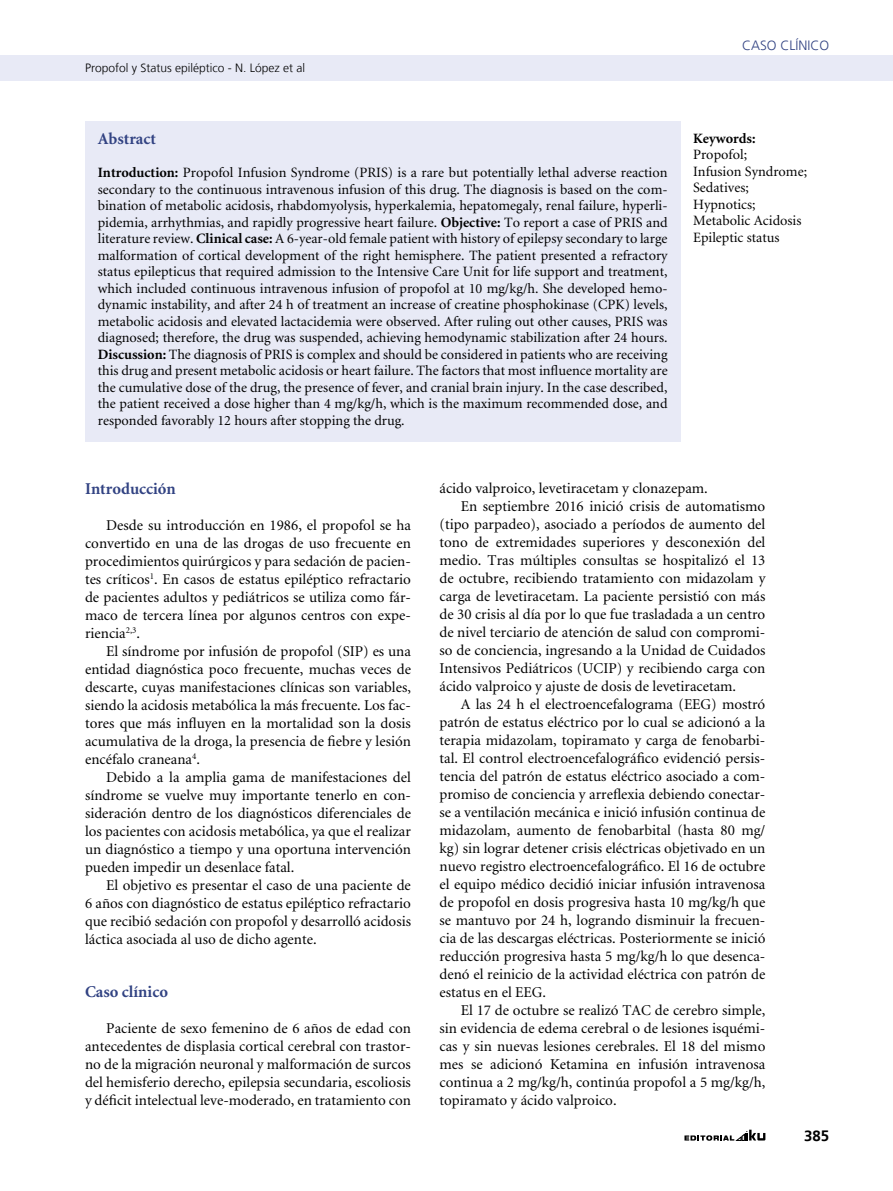
<style>
.page{position:relative;width:893px;height:1191px;background:#fff}
.page>*{position:absolute;margin:0;border:0;box-sizing:border-box;transform-origin:0 0}
.t1{font:700 16.5px "Minion";color:#314282}
.t2{font:15px/18px "Minion";color:#000;text-align:justify}
.t3{font:700 15px "Frutiger LT";color:#000}
.t4{font:14.25px/16.5px "Minion";color:#000}
.t5{font:700 14.25px "Minion";color:#000}
.t6{font:300 13.5px "Frutiger LT";color:#314282}
.t7{font:300 12px "Frutiger LT";color:#000}
.s1{font-weight:700}
</style>
<div class="page">
<svg style="left:684px;top:1129px;width:81px;height:11px"></svg>
<div style="left:0;top:55px;width:893px;height:26px;background:#e8eaf6"></div>
<hr style="left:0;top:192px;width:1px;height:42px;background:#e8eaf6">
<hr style="left:0;top:0;width:1px;height:186px;background:#e8eaf6">
<div style="left:85px;top:121px;width:595px;height:320px;background:#e8eaf6"></div>
<p class="t7" style="left:85px;top:61px;width:222px">Propofol y Status epiléptico - N. López et al</p>
<p class="t1" style="left:98px;top:130px;width:60px">Abstract</p>
<p class="t4" style="left:98px;top:165px;width:571px;text-align:justify"><span class="s1">Introduction:</span> Propofol Infusion Syndrome (PRIS) is a rare but potentially lethal adverse reaction secondary to the continuous intravenous infusion of this drug. The diagnosis is based on the com&shy;bination of metabolic acidosis, rhabdomyolysis, hyperkalemia, hepatomegaly, renal failure, hyperli&shy;pidemia, arrhythmias, and rapidly progressive heart failure. <span class="s1">Objective:</span> To report a case of PRIS and literature review. <span class="s1">Clinical case:</span> A 6-year-old female patient with history of epilepsy secondary to large malformation of cortical development of the right hemisphere. The patient presented a refractory status epilepticus that required admission to the Intensive Care Unit for life support and treatment, which included continuous intravenous infusion of propofol at 10 mg/kg/h. She developed hemo&shy;dynamic instability, and after 24 h of treatment an increase of creatine phosphokinase (CPK) levels, metabolic acidosis and elevated lactacidemia were observed. After ruling out other causes, PRIS was diagnosed; therefore, the drug was suspended, achieving hemodynamic stabilization after 24 hours.<br><span class="s1">Discussion:</span> The diagnosis of PRIS is complex and should be considered in patients who are receiving this drug and present metabolic acidosis or heart failure. The factors that most influence mortality are the cumulative dose of the drug, the presence of fever, and cranial brain injury. In the case described, the patient received a dose higher than 4 mg/kg/h, which is the maximum recommended dose, and responded favorably 12 hours after stopping the drug.</p>
<p class="t6" style="left:742px;top:38px;width:65px">Caso Clínico</p>
<p class="t5" style="left:693px;top:131px;width:64px">Keywords:</p>
<p class="t4" style="left:693px;top:147px;width:115px">Propofol;<br>Infusion Syndrome;<br>Sedatives;<br>Hypnotics;<br>Metabolic Acidosis<br>Epileptic status</p>
<p class="t1" style="left:85px;top:480px;width:92px">Introducción</p>
<p class="t2" style="left:85px;top:516px;width:327px;text-indent:21px">Desde su introducción en 1986, el propofol se ha convertido en una de las drogas de uso frecuente en procedimientos quirúrgicos y para sedación de pacien&shy;tes críticos<sup>1</sup>. En casos de estatus epiléptico refractario de pacientes adultos y pediátricos se utiliza como fár&shy;maco de tercera línea por algunos centros con expe&shy;riencia<sup>2,3</sup>.</p>
<p class="t2" style="left:85px;top:642px;width:327px;text-indent:21px">El síndrome por infusión de propofol (SIP) es una entidad diagnóstica poco frecuente, muchas veces de descarte, cuyas manifestaciones clínicas son variables, siendo la acidosis metabólica la más frecuente. Los fac&shy;tores que más influyen en la mortalidad son la dosis acumulativa de la droga, la presencia de fiebre y lesión encéfalo craneana<sup>4</sup>.</p>
<p class="t2" style="left:85px;top:768px;width:327px;text-indent:21px">Debido a la amplia gama de manifestaciones del síndrome se vuelve muy importante tenerlo en con&shy;sideración dentro de los diagnósticos diferenciales de los pacientes con acidosis metabólica, ya que el realizar un diagnóstico a tiempo y una oportuna intervención pueden impedir un desenlace fatal.</p>
<p class="t2" style="left:85px;top:876px;width:327px;text-indent:21px">El objetivo es presentar el caso de una paciente de 6 años con diagnóstico de estatus epiléptico refractario que recibió sedación con propofol y desarrolló acidosis láctica asociada al uso de dicho agente.</p>
<p class="t1" style="left:85px;top:983px;width:84px">Caso clínico</p>
<p class="t2" style="left:85px;top:1020px;width:327px;text-indent:21px">Paciente de sexo femenino de 6 años de edad con antecedentes de displasia cortical cerebral con trastor&shy;no de la migración neuronal y malformación de surcos del hemisferio derecho, epilepsia secundaria, escoliosis y déficit intelectual leve-moderado, en tratamiento con</p>
<p class="t2" style="left:439px;top:479px;width:270px">ácido valproico, levetiracetam y clonazepam.</p>
<p class="t2" style="left:461px;top:497px;width:306px">En septiembre 2016 inició crisis de automatismo</p>
<p class="t2" style="left:439px;top:515px;width:327px">(tipo parpadeo), asociado a períodos de aumento del</p>
<p class="t2" style="left:439px;top:533px;width:327px">tono de extremidades superiores y desconexión del</p>
<p class="t2" style="left:439px;top:551px;width:327px">medio. Tras múltiples consultas se hospitalizó el 13</p>
<p class="t2" style="left:439px;top:569px;width:327px">de octubre, recibiendo tratamiento con midazolam y</p>
<p class="t2" style="left:439px;top:587px;width:327px">carga de levetiracetam. La paciente persistió con más</p>
<p class="t2" style="left:439px;top:605px;width:327px">de 30 crisis al día por lo que fue trasladada a un centro</p>
<p class="t2" style="left:439px;top:623px;width:327px">de nivel terciario de atención de salud con compromi-</p>
<p class="t2" style="left:439px;top:641px;width:327px">so de conciencia, ingresando a la Unidad de Cuidados</p>
<p class="t2" style="left:439px;top:659px;width:327px">Intensivos Pediátricos (UCIP) y recibiendo carga con</p>
<p class="t2" style="left:439px;top:677px;width:298px">ácido valproico y ajuste de dosis de levetiracetam.</p>
<p class="t2" style="left:461px;top:695px;width:306px">A las 24 h el electroencefalograma (EEG) mostró</p>
<p class="t2" style="left:439px;top:713px;width:327px">patrón de estatus eléctrico por lo cual se adicionó a la</p>
<p class="t2" style="left:439px;top:731px;width:327px">terapia midazolam, topiramato y carga de fenobarbi-</p>
<p class="t2" style="left:439px;top:749px;width:327px">tal. El control electroencefalográfico evidenció persis-</p>
<p class="t2" style="left:439px;top:767px;width:327px">tencia del patrón de estatus eléctrico asociado a com-</p>
<p class="t2" style="left:439px;top:785px;width:327px">promiso de conciencia y arreflexia debiendo conectar-</p>
<p class="t2" style="left:439px;top:803px;width:327px">se a ventilación mecánica e inició infusión continua de</p>
<p class="t2" style="left:439px;top:821px;width:327px">midazolam, aumento de fenobarbital (hasta 80 mg/</p>
<p class="t2" style="left:439px;top:839px;width:327px">kg) sin lograr detener crisis eléctricas objetivado en un</p>
<p class="t2" style="left:439px;top:857px;width:327px">nuevo registro electroencefalográfico. El 16 de octubre</p>
<p class="t2" style="left:439px;top:875px;width:327px">el equipo médico decidió iniciar infusión intravenosa</p>
<p class="t2" style="left:439px;top:893px;width:327px">de propofol en dosis progresiva hasta 10 mg/kg/h que</p>
<p class="t2" style="left:439px;top:911px;width:327px">se mantuvo por 24 h, logrando disminuir la frecuen-</p>
<p class="t2" style="left:439px;top:929px;width:327px">cia de las descargas eléctricas. Posteriormente se inició</p>
<p class="t2" style="left:439px;top:947px;width:327px">reducción progresiva hasta 5 mg/kg/h lo que desenca-</p>
<p class="t2" style="left:439px;top:965px;width:327px">denó el reinicio de la actividad eléctrica con patrón de</p>
<p class="t2" style="left:439px;top:983px;width:108px">estatus en el EEG.</p>
<p class="t2" style="left:461px;top:1001px;width:306px">El 17 de octubre se realizó TAC de cerebro simple,</p>
<p class="t2" style="left:439px;top:1019px;width:327px">sin evidencia de edema cerebral o de lesiones isquémi-</p>
<p class="t2" style="left:439px;top:1037px;width:327px">cas y sin nuevas lesiones cerebrales. El 18 del mismo</p>
<p class="t2" style="left:439px;top:1055px;width:327px">mes se adicionó Ketamina en infusión intravenosa</p>
<p class="t2" style="left:439px;top:1073px;width:327px">continua a 2 mg/kg/h, continúa propofol a 5 mg/kg/h,</p>
<p class="t2" style="left:439px;top:1091px;width:179px">topiramato y ácido valproico.</p>
<p class="t3" style="left:804px;top:1126px;width:27px">385</p>
</div>
